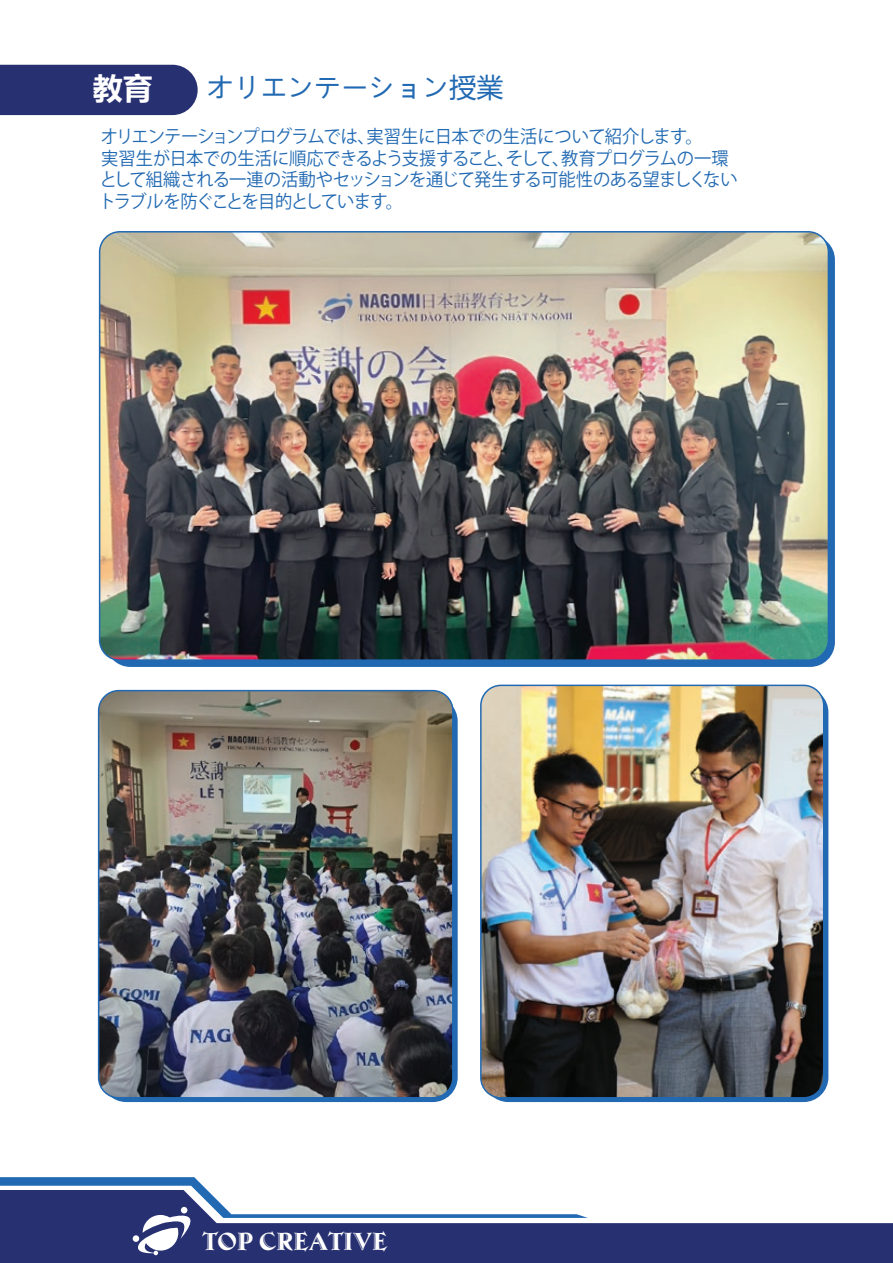
<style>
.page{position:relative;width:893px;height:1263px;background:#fff}
.page>*{position:absolute;margin:0;border:0;box-sizing:border-box;transform-origin:0 0}
.t1{font:700 30px "Microsoft Ya Hei";color:#fff}
.t2{font:27px "Microsoft Ya Hei";color:#2169b2}
.t3{font:25.8px "UTM Ambrose";color:#fff}
.t4{font:18px/21.6px "Koz Go Pr 6 N";letter-spacing:-.04em;color:#2169b2;scale:.96 1}
</style>
<div class="page">
<img style="left:481px;top:685px;width:343px;height:413px">
<div style="left:480px;top:685px;width:344px;height:413px;border:2px solid #2169b2;border-radius:20px"></div>
<div style="left:106px;top:235px;width:729px;height:432px;background:#2169b2;border-radius:25px"></div>
<img style="left:100px;top:232px;width:728px;height:428px">
<div style="left:99px;top:231px;width:730px;height:430px;border:2px solid #2169b2;border-radius:20px"></div>
<img style="left:99px;top:691px;width:354px;height:407px">
<div style="left:98px;top:690px;width:356px;height:408px;border:2px solid #2169b2;border-radius:20px"></div>
<div style="left:0;top:65px;width:198px;height:50px;background:#273071"></div>
<div style="left:0;top:1223px;width:892px;height:40px;background:#273071"></div>
<svg style="left:0;top:1177px;width:588px;height:78px"></svg>
<svg style="left:892px;top:1223px;width:1px;height:40px"></svg>
<h1 class="t1" style="left:93px;top:67px;width:61px">教育</h1>
<h2 class="t2" style="left:206px;top:69px;width:299px">オリエンテーション授業</h2>
<p class="t4" style="left:99px;top:126px;width:667px">オリエンテーションプログラムでは、実習生に日本での生活について紹介します。<br>実習生が日本での生活に順応できるよう支援すること、そして、教育プログラムの一環として組織される一連の活動やセッションを通じて発生する可能性のある望ましくないトラブルを防ぐことを目的としています。</p>
<h3 class="t3" style="left:202px;top:1222px;width:186px">TOP CREATIVE</h3>
</div>
